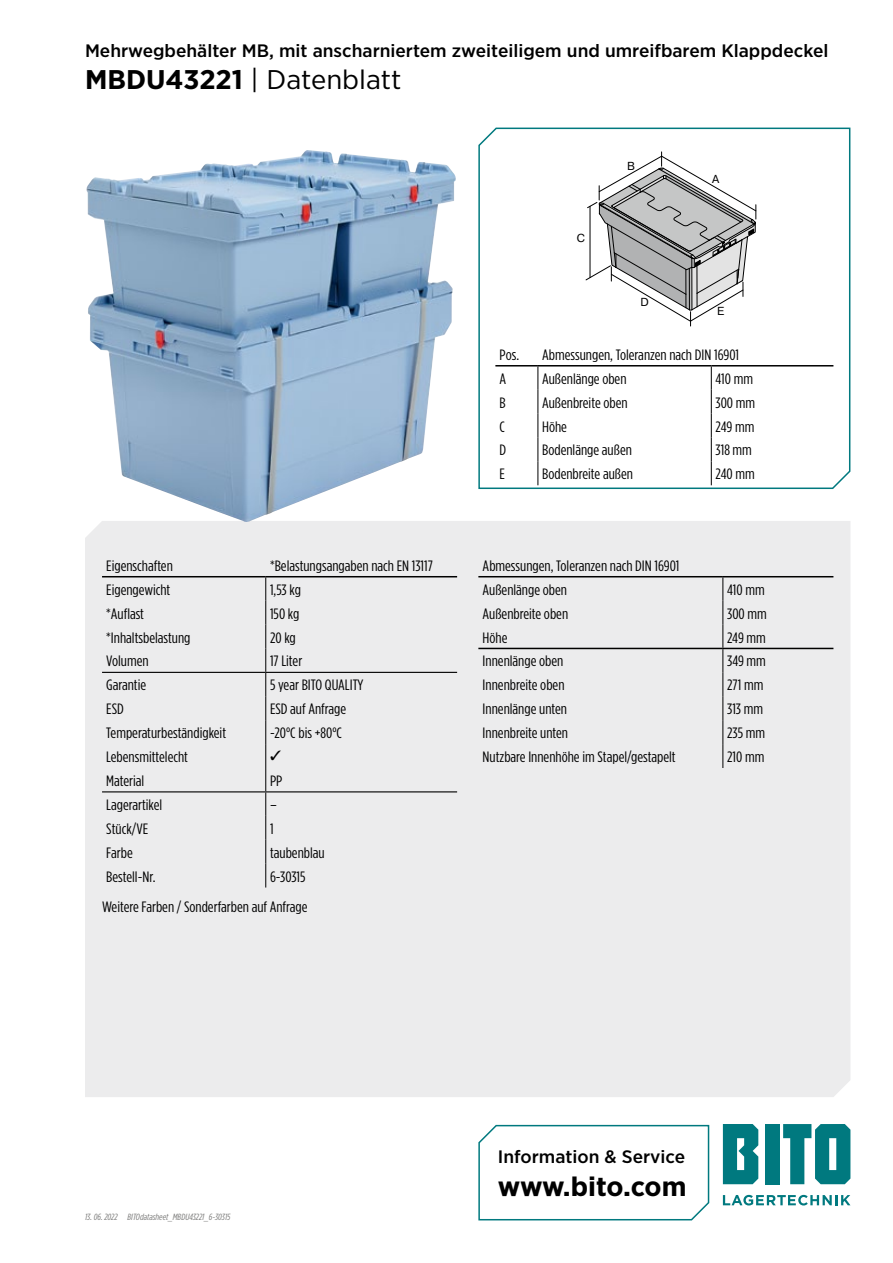
<style>
.page{position:relative;width:893px;height:1263px;background:#fff}
.page>*{position:absolute;margin:0;border:0;box-sizing:border-box;transform-origin:0 0}
.t1{font:27px "Gotham Narrow";color:#000;scale:1.1 1}
.t2{font:700 27px "Gotham Narrow";letter-spacing:-.015em;color:#000;scale:1.1 1}
.t3{font:500 18px "Gotham Narrow";color:#000;scale:1.1 1}
.t4{font:15px/23.9px "Gotham Condensed";color:#000;scale:1.1 1}
.t5{font:11.55px "Bito Pragmatica";color:#000}
.t6{font:italic 9px "Gotham Condensed";color:#7b7b7a;scale:1.1 1}
.s1{font-weight:700}
</style>
<div class="page">
<div style="left:85px;top:521px;width:765px;height:576px;background:#ececed"></div>
<svg style="left:723px;top:1195px;width:127px;height:10px"></svg>
<div style="left:765px;top:1124px;width:15px;height:60px;background:#00797f"></div>
<svg style="left:723px;top:1124px;width:35px;height:60px;background:#1e888e"></svg>
<svg style="left:783px;top:1124px;width:67px;height:60px"></svg>
<svg style="left:478px;top:1124px;width:232px;height:97px"></svg>
<svg style="left:478px;top:127px;width:373px;height:362px"></svg>
<hr style="left:102px;top:576px;width:164px;height:1px;background:#000">
<hr style="left:266px;top:576px;width:191px;height:1px;background:#000">
<hr style="left:102px;top:672px;width:164px;height:1px;background:#000">
<hr style="left:266px;top:672px;width:191px;height:1px;background:#000">
<hr style="left:102px;top:791px;width:164px;height:1px;background:#000">
<hr style="left:266px;top:791px;width:191px;height:1px;background:#000">
<hr style="left:478px;top:576px;width:245px;height:1px;background:#000">
<hr style="left:723px;top:576px;width:110px;height:1px;background:#000">
<hr style="left:478px;top:648px;width:245px;height:1px;background:#000">
<hr style="left:723px;top:648px;width:110px;height:1px;background:#000">
<svg style="left:722px;top:577px;width:1px;height:191px"></svg>
<img style="left:86px;top:150px;width:370px;height:372px">
<svg style="left:586px;top:152px;width:171px;height:174px"></svg>
<hr style="left:495px;top:365px;width:43px;height:1px;background:#000">
<hr style="left:538px;top:365px;width:173px;height:1px;background:#000">
<hr style="left:711px;top:365px;width:122px;height:1px;background:#000">
<svg style="left:537px;top:366px;width:1px;height:119px"></svg>
<svg style="left:711px;top:366px;width:1px;height:119px"></svg>
<svg style="left:265px;top:577px;width:16px;height:310px;background:#dbdbdc"></svg>
<p class="t3" style="left:85px;top:39px;width:677px">Mehrwegbehälter MB, mit anscharniertem zweiteiligem und umreifbarem Klappdeckel</p>
<h1 class="t1" style="left:85px;top:63px;width:289px"><span class="s1">MBDU43221</span> | Datenblatt</h1>
<p class="t5" style="left:577px;top:231px;width:10px">C</p>
<p class="t5" style="left:627px;top:159px;width:9px">B</p>
<p class="t5" style="left:640px;top:295px;width:10px">D</p>
<p class="t5" style="left:712px;top:172px;width:9px">A</p>
<p class="t5" style="left:717px;top:304px;width:9px">E</p>
<p class="t4" style="left:106px;top:553px;width:62px">Eigenschaften</p>
<p class="t4" style="left:270px;top:553px;width:150px">*Belastungsangaben nach EN 13117</p>
<p class="t4" style="left:106px;top:577px;width:60px">Eigengewicht</p>
<p class="t4" style="left:270px;top:577px;width:30px">1,53 kg</p>
<p class="t4" style="left:106px;top:601px;width:36px">*Auflast</p>
<p class="t4" style="left:270px;top:601px;width:28px">150 kg</p>
<p class="t4" style="left:106px;top:625px;width:78px">*Inhaltsbelastung</p>
<p class="t4" style="left:270px;top:625px;width:25px">20 kg</p>
<p class="t4" style="left:106px;top:649px;width:40px">Volumen</p>
<p class="t4" style="left:270px;top:649px;width:31px">17 Liter</p>
<p class="t4" style="left:106px;top:673px;width:38px">Garantie</p>
<p class="t4" style="left:270px;top:673px;width:86px">5 year BITO QUALITY</p>
<p class="t4" style="left:106px;top:697px;width:17px">ESD</p>
<p class="t4" style="left:270px;top:697px;width:71px">ESD auf Anfrage</p>
<p class="t4" style="left:106px;top:721px;width:110px">Temperaturbeständigkeit</p>
<p class="t4" style="left:270px;top:721px;width:67px">-20°C bis +80°C</p>
<p class="t4" style="left:106px;top:745px;width:76px">Lebensmittelecht</p>
<p class="t4" style="left:106px;top:769px;width:36px">Material</p>
<p class="t4" style="left:270px;top:769px;width:13px">PP</p>
<p class="t4" style="left:106px;top:792px;width:52px">Lagerartikel</p>
<p class="t4" style="left:270px;top:792px;width:8px">–</p>
<p class="t4" style="left:106px;top:816px;width:40px">Stück/VE</p>
<p class="t4" style="left:270px;top:816px;width:5px">1</p>
<p class="t4" style="left:106px;top:840px;width:26px">Farbe</p>
<p class="t4" style="left:270px;top:840px;width:51px">taubenblau</p>
<p class="t4" style="left:106px;top:864px;width:46px">Bestell-Nr.</p>
<p class="t4" style="left:270px;top:864px;width:34px">6-30315</p>
<p class="t4" style="left:102px;top:894px;width:188px">Weitere Farben / Sonderfarben auf Anfrage</p>
<p class="t4" style="left:500px;top:342px;width:19px">Pos.</p>
<p class="t4" style="left:542px;top:342px;width:180px">Abmessungen, Toleranzen nach DIN 16901</p>
<p class="t4" style="left:500px;top:366px;width:8px">A</p>
<p class="t4" style="left:542px;top:366px;width:78px">Außenlänge oben</p>
<p class="t4" style="left:715px;top:366px;width:36px">410 mm</p>
<p class="t4" style="left:500px;top:390px;width:7px">B</p>
<p class="t4" style="left:542px;top:390px;width:79px">Außenbreite oben</p>
<p class="t4" style="left:715px;top:390px;width:38px">300 mm</p>
<p class="t4" style="left:500px;top:414px;width:6px">C</p>
<p class="t4" style="left:542px;top:414px;width:24px">Höhe</p>
<p class="t4" style="left:715px;top:414px;width:37px">249 mm</p>
<p class="t4" style="left:500px;top:438px;width:8px">D</p>
<p class="t4" style="left:542px;top:438px;width:83px">Bodenlänge außen</p>
<p class="t4" style="left:715px;top:438px;width:35px">318 mm</p>
<p class="t4" style="left:500px;top:462px;width:6px">E</p>
<p class="t4" style="left:542px;top:462px;width:84px">Bodenbreite außen</p>
<p class="t4" style="left:715px;top:462px;width:37px">240 mm</p>
<p class="t4" style="left:483px;top:553px;width:180px">Abmessungen, Toleranzen nach DIN 16901<br>Außenlänge oben</p>
<p class="t4" style="left:727px;top:577px;width:36px">410 mm</p>
<p class="t4" style="left:483px;top:601px;width:79px">Außenbreite oben</p>
<p class="t4" style="left:727px;top:601px;width:38px">300 mm</p>
<p class="t4" style="left:483px;top:625px;width:24px">Höhe</p>
<p class="t4" style="left:727px;top:625px;width:37px">249 mm</p>
<p class="t4" style="left:483px;top:649px;width:75px">Innenlänge oben</p>
<p class="t4" style="left:727px;top:649px;width:37px">349 mm</p>
<p class="t4" style="left:483px;top:673px;width:76px">Innenbreite oben</p>
<p class="t4" style="left:727px;top:673px;width:34px">271 mm</p>
<p class="t4" style="left:483px;top:697px;width:78px">Innenlänge unten</p>
<p class="t4" style="left:727px;top:697px;width:34px">313 mm</p>
<p class="t4" style="left:483px;top:721px;width:79px">Innenbreite unten</p>
<p class="t4" style="left:727px;top:721px;width:36px">235 mm</p>
<p class="t4" style="left:483px;top:745px;width:177px">Nutzbare Innenhöhe im Stapel/gestapelt</p>
<p class="t4" style="left:727px;top:745px;width:35px">210 mm</p>
<p class="t6" style="left:85px;top:1212px;width:31px">13. 06. 2022</p>
<p class="t6" style="left:128px;top:1212px;width:95px">BITOdatasheet_MBDU43221_6-30315</p>
<p class="t3" style="left:498px;top:1145px;width:172px">Information &amp; Service</p>
<h1 class="t2" style="left:498px;top:1169px;width:173px">www.bito.com</h1>
</div>
